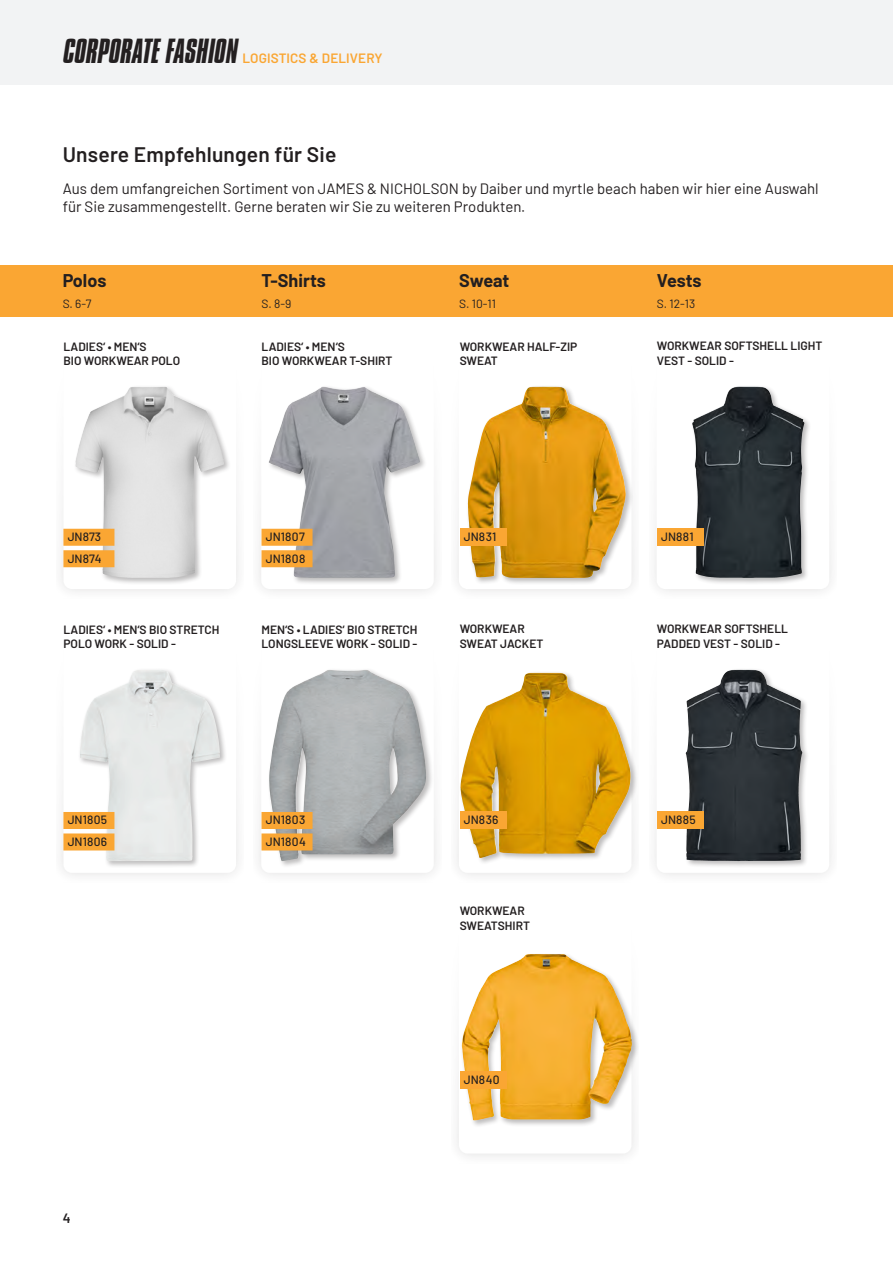
<style>
.page{position:relative;width:893px;height:1263px;background:#fff}
.page>*{position:absolute;margin:0;border:0;box-sizing:border-box;transform-origin:0 0}
.t1{font:italic 30px "Compacta BT";color:#231f20}
.t2{font:600 21px "Barlow";letter-spacing:.01em;color:#231f20}
.t3{font:700 18px "Barlow";color:#231f20}
.t4{font:15px/18px "Barlow";color:#231f20}
.t5{font:600 13.5px "Barlow";letter-spacing:.01em;color:#faa633}
.t6{font:600 13.5px "Barlow";color:#231f20}
.t7{font:600 12px/14.4px "Barlow";color:#231f20}
.t8{font:500 12px/21.5px "Barlow";color:#231f20}
.t9{font:500 12px/21.5px "Barlow";letter-spacing:.02em;color:#231f20}
.t10{font:12px "Barlow";color:#231f20}
</style>
<div class="page">
<div style="left:466px;top:385px;width:168px;height:201px;background:#231f20;opacity:.3"></div>
<img style="left:468px;top:386px;width:73px;height:191px">
<div style="left:459px;top:671px;width:179px;height:194px;background:#231f20;opacity:.3"></div>
<img style="left:460px;top:673px;width:94px;height:185px">
<div style="left:684px;top:668px;width:126px;height:200px;background:#231f20;opacity:.3"></div>
<img style="left:686px;top:670px;width:54px;height:190px">
<div style="left:460px;top:952px;width:179px;height:176px;background:#231f20;opacity:.3"></div>
<img style="left:462px;top:954px;width:69px;height:166px">
<div style="left:691px;top:385px;width:121px;height:201px;background:#231f20;opacity:.3"></div>
<img style="left:692px;top:387px;width:88px;height:191px">
<div style="left:0;top:266px;width:893px;height:51px;background:#faa633"></div>
<svg style="left:63px;top:387px;width:165px;height:196px"></svg>
<svg style="left:261px;top:387px;width:163px;height:196px"></svg>
<div style="left:657px;top:529px;width:47px;height:17px;background:#faa633"></div>
<div style="left:460px;top:529px;width:46px;height:17px;background:#faa633"></div>
<div style="left:460px;top:812px;width:46px;height:17px;background:#faa633"></div>
<div style="left:460px;top:1071px;width:46px;height:17px;background:#faa633"></div>
<div style="left:657px;top:812px;width:47px;height:17px;background:#faa633"></div>
<svg style="left:63px;top:670px;width:162px;height:196px"></svg>
<svg style="left:261px;top:670px;width:170px;height:195px"></svg>
<div style="left:0;top:0;width:893px;height:85px;background:#f2f3f4"></div>
<h1 class="t1" style="left:64px;top:34px;width:176px">CORPORATE FASHION</h1>
<p class="t5" style="left:242px;top:48px;width:142px">LOGISTICS &amp; DELIVERY</p>
<h2 class="t2" style="left:63px;top:139px;width:275px">Unsere Empfehlungen für Sie</h2>
<p class="t4" style="left:63px;top:178px;width:757px">Aus dem umfangreichen Sortiment von JAMES &amp; NICHOLSON by Daiber und myrtle beach haben wir hier eine Auswahl für Sie zusammengestellt. Gerne beraten wir Sie zu weiteren Produkten.</p>
<h3 class="t3" style="left:63px;top:267px;width:45px">Polos</h3>
<p class="t10" style="left:63px;top:295px;width:30px">S. 6-7</p>
<p class="t7" style="left:63px;top:338px;width:118px">LADIES‘ • MEN‘S<br>BIO WORKWEAR POLO</p>
<h3 class="t3" style="left:261px;top:267px;width:66px">T-Shirts</h3>
<p class="t10" style="left:261px;top:295px;width:31px">S. 8-9</p>
<p class="t7" style="left:261px;top:338px;width:132px">LADIES‘ • MEN‘S<br>BIO WORKWEAR T-SHIRT</p>
<h3 class="t3" style="left:459px;top:267px;width:52px">Sweat</h3>
<p class="t10" style="left:459px;top:295px;width:38px">S. 10-11</p>
<p class="t7" style="left:460px;top:338px;width:119px">WORKWEAR HALF-ZIP<br>SWEAT</p>
<h3 class="t3" style="left:657px;top:267px;width:46px">Vests</h3>
<p class="t10" style="left:657px;top:295px;width:40px">S. 12-13</p>
<p class="t7" style="left:657px;top:338px;width:167px">WORKWEAR SOFTSHELL LIGHT<br>VEST - SOLID -</p>
<p class="t8" style="left:68px;top:525px;width:35px">JN873<br>JN874</p>
<p class="t9" style="left:266px;top:525px;width:41px">JN1807<br>JN1808</p>
<p class="t8" style="left:464px;top:525px;width:34px">JN831</p>
<p class="t8" style="left:661px;top:525px;width:34px">JN881</p>
<p class="t7" style="left:63px;top:621px;width:157px">LADIES‘ • MEN‘S BIO STRETCH<br>POLO WORK - SOLID -</p>
<p class="t7" style="left:261px;top:621px;width:157px">MEN‘S • LADIES‘ BIO STRETCH<br>LONGSLEEVE WORK - SOLID -</p>
<p class="t7" style="left:460px;top:621px;width:85px">WORKWEAR<br>SWEAT JACKET</p>
<p class="t7" style="left:657px;top:621px;width:133px">WORKWEAR SOFTSHELL<br>PADDED VEST - SOLID -</p>
<p class="t8" style="left:68px;top:808px;width:41px">JN1805</p>
<p class="t8" style="left:661px;top:808px;width:36px">JN885</p>
<p class="t8" style="left:68px;top:830px;width:41px">JN1806</p>
<p class="t9" style="left:266px;top:808px;width:42px">JN1803<br>JN1804</p>
<p class="t8" style="left:464px;top:808px;width:36px">JN836</p>
<p class="t7" style="left:460px;top:903px;width:72px">WORKWEAR<br>SWEATSHIRT</p>
<p class="t6" style="left:63px;top:1208px;width:9px">4</p>
<p class="t8" style="left:464px;top:1068px;width:37px">JN840</p>
</div>
